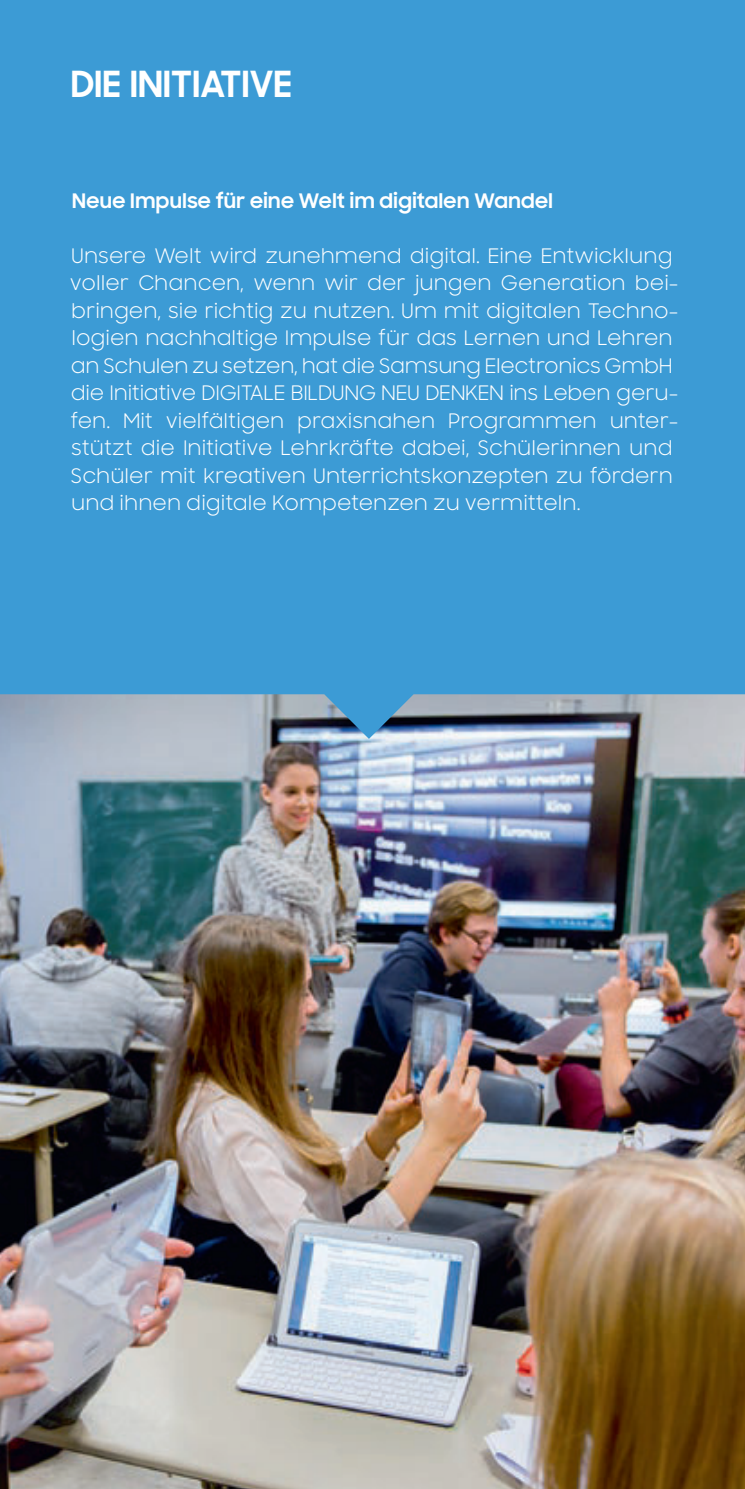
<style>
.page{position:relative;width:745px;height:1489px;background:#fff}
.page>*{position:absolute;margin:0;border:0;box-sizing:border-box;transform-origin:0 0}
.t1{font:700 36px "Samsung Sharp Sans";color:#fff}
.t2{font:20px/27.5px "Samsung Sharp Sans";color:#fff}
.t3{font:700 20px "Samsung Sharp Sans";letter-spacing:.025em;color:#fff}
</style>
<div class="page">
<img style="left:0;top:739px;width:744px;height:749px">
<div style="left:0;top:0;width:744px;height:739px;background:#3c9bd5"></div>
<h1 class="t1" style="left:71px;top:71px;width:222px">DIE INITIATIVE</h1>
<p class="t3" style="left:72px;top:193px;width:482px">Neue Impulse für eine Welt im digitalen Wandel</p>
<p class="t2" style="left:70px;top:244px;width:609px">Unsere Welt wird zunehmend digital. Eine Entwicklung voller Chancen, wenn wir der jungen Generation bei&shy;bringen, sie richtig zu nutzen. Um mit digitalen Techno&shy;logien nachhaltige Impulse für das Lernen und Lehren an Schulen zu setzen, hat die Samsung Electronics GmbH die Initiative DIGITALE BILDUNG NEU DENKEN ins Leben geru&shy;fen. Mit vielfältigen praxisnahen Programmen unter&shy;stützt die Initiative Lehrkräfte dabei, Schülerinnen und Schüler mit kreativen Unterrichtskonzepten zu fördern und ihnen digitale Kompetenzen zu vermitteln.</p>
</div>
